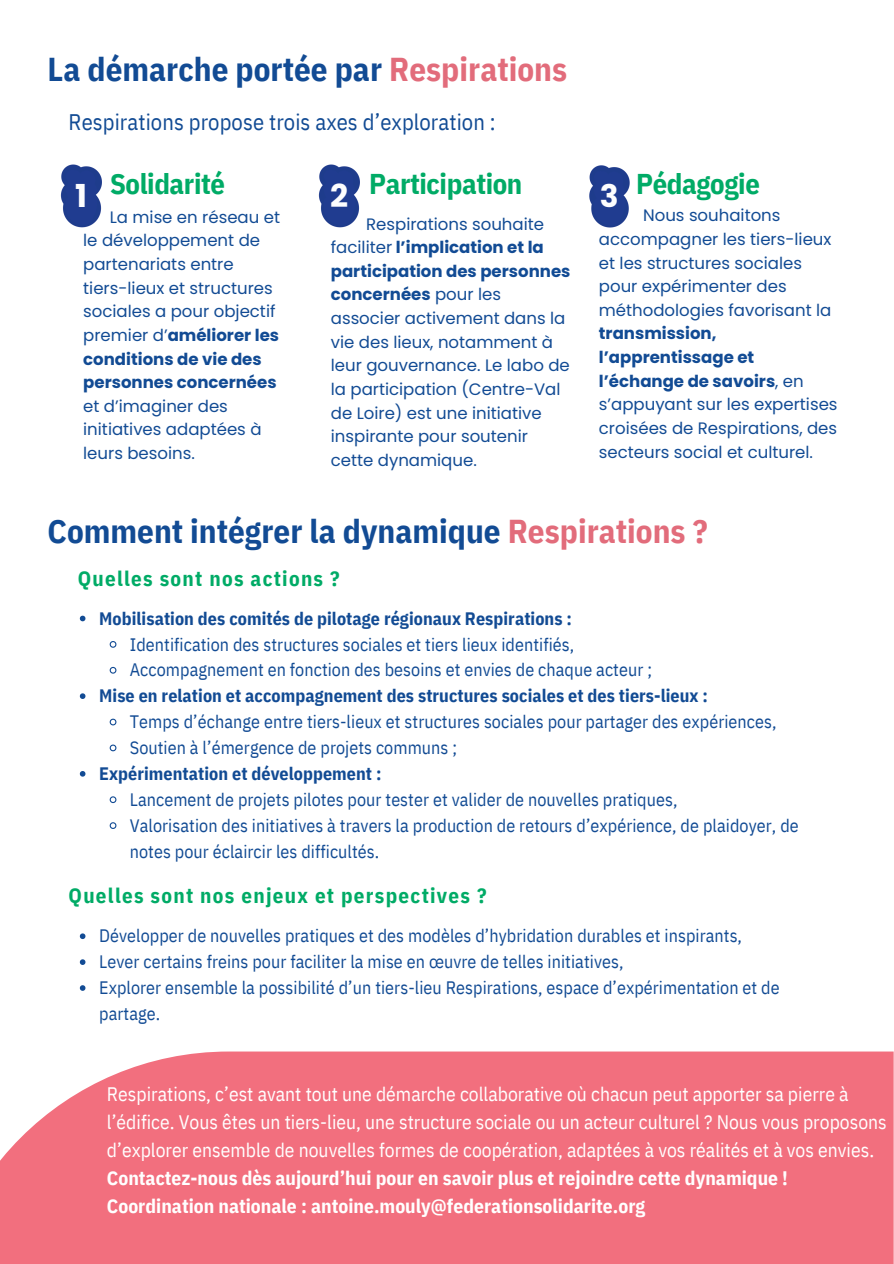
<style>
.page{position:relative;width:894px;height:1264px;background:#fff}
.page>*{position:absolute;margin:0;border:0;box-sizing:border-box;transform-origin:0 0}
.t1{font:700 33px "IBM Plex Sans Cond";color:#124b94}
.t2{font:700 31.5px "Poppins";color:#fdfdfe}
.t3{font:700 31.05px "Poppins";color:#fdfdfe}
.t4{font:700 28.5px "IBM Plex Sans Cond";letter-spacing:-.015em;color:#00ab66}
.t5{font:22.5px "IBM Plex Sans Cond";letter-spacing:.005em;color:#124b94}
.t6{font:700 21px "IBM Plex Sans Cond";letter-spacing:.06em;color:#00ab66}
.t7{font:19.5px/28.2px "IBM Plex Sans Cond";color:#fff}
.t8{font:18px/25.8px "IBM Plex Sans Cond";letter-spacing:.005em;color:#124b94}
.t9{font:700 18px "IBM Plex Sans Cond";letter-spacing:.005em;color:#124b94}
.t10{font:16.5px/23.7px "Poppins";color:#124b94}
.s1{color:#e26c7b}
.s2{font-weight:700}
</style>
<div class="page">
<img style="left:60px;top:164px;width:42px;height:64px">
<div style="left:65px;top:170px;width:32px;height:55px;background:#203c90"></div>
<img style="left:318px;top:164px;width:42px;height:64px">
<div style="left:323px;top:170px;width:32px;height:55px;background:#203c90"></div>
<img style="left:589px;top:165px;width:41px;height:63px">
<div style="left:593px;top:171px;width:32px;height:54px;background:#203c90"></div>
<svg style="left:80px;top:615px;width:5px;height:6px"></svg>
<svg style="left:109px;top:641px;width:8px;height:7px"></svg>
<svg style="left:109px;top:666px;width:8px;height:8px"></svg>
<svg style="left:80px;top:693px;width:5px;height:6px"></svg>
<svg style="left:109px;top:718px;width:8px;height:8px"></svg>
<svg style="left:109px;top:744px;width:8px;height:8px"></svg>
<svg style="left:80px;top:771px;width:5px;height:5px"></svg>
<svg style="left:109px;top:796px;width:8px;height:8px"></svg>
<svg style="left:109px;top:822px;width:8px;height:7px"></svg>
<svg style="left:80px;top:933px;width:5px;height:6px"></svg>
<svg style="left:80px;top:959px;width:5px;height:5px"></svg>
<svg style="left:80px;top:985px;width:5px;height:5px"></svg>
<div style="left:0;top:1051px;width:893px;height:212px;background:#f26f7e"></div>
<h1 class="t1" style="left:47px;top:47px;width:521px">La démarche portée par <span class="s1">Respirations</span></h1>
<h4 class="t5" style="left:69px;top:107px;width:428px">Respirations propose trois axes d’exploration :</h4>
<p class="t4" style="left:110px;top:164px;width:116px">Solidarité</p>
<p class="t4" style="left:369px;top:164px;width:155px">Participation</p>
<p class="t4" style="left:636px;top:164px;width:125px">Pédagogie</p>
<h2 class="t2" style="left:75px;top:173px;width:13px">1</h2>
<h2 class="t2" style="left:330px;top:173px;width:20px">2</h2>
<h3 class="t3" style="left:599px;top:174px;width:20px">3</h3>
<p class="t10" style="left:83px;top:205px;width:198px;text-indent:27px">La mise en réseau et le développement de partenariats entre tiers-lieux et structures sociales a pour objectif premier d’<span class="s2">améliorer les conditions de vie des personnes concernées </span>et d’imaginer des initiatives adaptées à leurs besoins.</p>
<p class="t10" style="left:331px;top:212px;width:241px;text-indent:35px">Respirations souhaite faciliter <span class="s2">l’implication et la participation des personnes concernées</span> pour les associer activement dans la vie des lieux, notamment à leur gouvernance. Le labo de la participation (Centre-Val de Loire) est une initiative inspirante pour soutenir cette dynamique.</p>
<p class="t10" style="left:598px;top:204px;width:240px;text-indent:44px">Nous souhaitons accompagner les tiers-lieux et les structures sociales pour expérimenter des méthodologies favorisant la <span class="s2">transmission, l’apprentissage et l’échange de savoirs</span>, en s’appuyant sur les expertises croisées de Respirations, des secteurs social et culturel.</p>
<h1 class="t1" style="left:47px;top:509px;width:661px">Comment intégrer la dynamique <span class="s1">Respirations ?</span></h1>
<h3 class="t6" style="left:78px;top:564px;width:263px">Quelles sont nos actions ?</h3>
<p class="t9" style="left:99px;top:606px;width:474px">Mobilisation des comités de pilotage régionaux Respirations :</p>
<p class="t8" style="left:130px;top:631px;width:446px">Identification des structures sociales et tiers lieux identifiés,</p>
<p class="t8" style="left:130px;top:656px;width:523px">Accompagnement en fonction des besoins et envies de chaque acteur ;</p>
<p class="t9" style="left:99px;top:684px;width:610px">Mise en relation et accompagnement des structures sociales et des tiers-lieux :</p>
<p class="t8" style="left:130px;top:708px;width:648px">Temps d’échange entre tiers-lieux et structures sociales pour partager des expériences,</p>
<p class="t8" style="left:130px;top:734px;width:329px">Soutien à l’émergence de projets communs ;</p>
<p class="t9" style="left:99px;top:761px;width:284px">Expérimentation et développement :</p>
<p class="t8" style="left:130px;top:786px;width:549px">Lancement de projets pilotes pour tester et valider de nouvelles pratiques,</p>
<p class="t8" style="left:130px;top:812px;width:670px">Valorisation des initiatives à travers la production de retours d’expérience, de plaidoyer, de notes pour éclaircir les difficultés.</p>
<h3 class="t6" style="left:69px;top:881px;width:419px">Quelles sont nos enjeux et perspectives ?</h3>
<p class="t8" style="left:99px;top:922px;width:644px">Développer de nouvelles pratiques et des modèles d’hybridation durables et inspirants,</p>
<p class="t8" style="left:99px;top:948px;width:525px">Lever certains freins pour faciliter la mise en œuvre de telles initiatives,</p>
<p class="t8" style="left:99px;top:974px;width:681px">Explorer ensemble la possibilité d’un tiers-lieu Respirations, espace d’expérimentation et de partage.</p>
<h5 class="t7" style="left:107px;top:1079px;width:781px">Respirations, c’est avant tout une démarche collaborative où chacun peut apporter sa pierre à l’édifice. Vous êtes un tiers-lieu, une structure sociale ou un acteur culturel ? Nous vous proposons d’explorer ensemble de nouvelles formes de coopération, adaptées à vos réalités et à vos envies.<br><span class="s2">Contactez-nous dès aujourd’hui pour en savoir plus et rejoindre cette dynamique !<br>Coordination nationale : antoine.mouly@federationsolidarite.org</span></h5>
</div>
